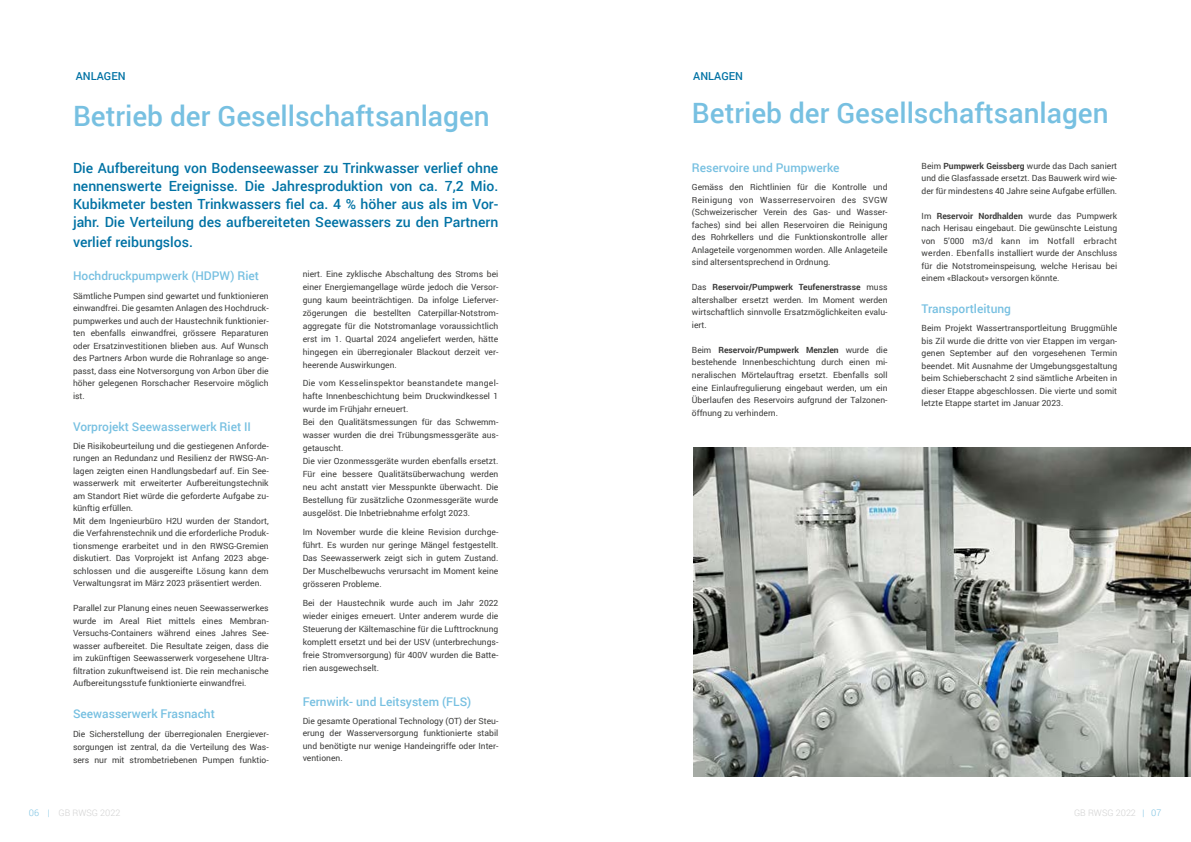
<style>
.page{position:relative;width:1191px;height:842px;background:#fff}
.page>*{position:absolute;margin:0;border:0;box-sizing:border-box;transform-origin:0 0}
.t1{font:500 28px "Roboto";color:#77c0e1}
.t2{font:500 14px/18px "Roboto";color:#0072a4;text-align:justify}
.t3{font:500 12px "Roboto";color:#77c0e1}
.t4{font:500 11px "Roboto";color:#0072a4}
.t5{font:300 9px "Roboto";color:#d0d0d0}
.t6{font:8.5px/12.5px "Roboto";color:#3c3c3b;text-align:justify}
.s1{font-weight:700}
.s2{color:#77c0e1}
</style>
<div class="page">
<img style="left:693px;top:448px;width:498px;height:329px">
<p class="t4" style="left:76px;top:68px;width:51px">ANLAGEN</p>
<h1 class="t1" style="left:73px;top:96px;width:418px">Betrieb der Gesellschaftsanlagen</h1>
<p class="t2" style="left:73px;top:158px;width:427px">Die Aufbereitung von Bodenseewasser zu Trinkwasser verlief ohne nennenswerte Ereignisse. Die Jahresproduktion von ca. 7,2 Mio.<br>Kubikmeter besten Trinkwassers fiel ca. 4 % höher aus als im Vor&shy;jahr. Die Verteilung des aufbereiteten Seewassers zu den Partnern</p>
<h2 class="t2" style="left:73px;top:232px;width:121px">verlief reibungslos.</h2>
<h3 class="t3" style="left:73px;top:268px;width:187px">Hochdruckpumpwerk (HDPW) Riet</h3>
<p class="t6" style="left:73px;top:289px;width:197px">Sämtliche Pumpen sind gewartet und funktionieren einwandfrei. Die gesamten Anlagen des Hochdruck&shy;pumpwerkes und auch der Haustechnik funktionier&shy;ten ebenfalls einwandfrei, grössere Reparaturen oder Ersatzinvestitionen blieben aus. Auf Wunsch des Partners Arbon wurde die Rohranlage so ange&shy;passt, dass eine Notversorgung von Arbon über die höher gelegenen Rorschacher Reservoire möglich ist.</p>
<h3 class="t3" style="left:73px;top:418px;width:180px">Vorprojekt Seewasserwerk Riet II</h3>
<p class="t6" style="left:73px;top:439px;width:197px;text-align:left">Die Risikobeurteilung und die gestiegenen Anforde&shy;rungen an Redundanz und Resilienz der RWSG-An&shy;lagen zeigten einen Handlungsbedarf auf. Ein See&shy;wasserwerk mit erweiterter Aufbereitungstechnik am Standort Riet würde die geforderte Aufgabe zu&shy;künftig erfüllen.<br>Mit dem Ingenieurbüro H2U wurden der Standort, die Verfahrenstechnik und die erforderliche Produk&shy;tionsmenge erarbeitet und in den RWSG-Gremien diskutiert. Das Vorprojekt ist Anfang 2023 abge&shy;schlossen und die ausgereifte Lösung kann dem Verwaltungsrat im März 2023 präsentiert werden.</p>
<p class="t6" style="left:73px;top:602px;width:197px">Parallel zur Planung eines neuen Seewasserwerkes wurde im Areal Riet mittels eines Membran-Versuchs-Containers während eines Jahres See&shy;wasser aufbereitet. Die Resultate zeigen, dass die im zukünftigen Seewasserwerk vorgesehene Ultra&shy;filtration zukunftweisend ist. Die rein mechanische Aufbereitungsstufe funktionierte einwandfrei.</p>
<h3 class="t3" style="left:73px;top:706px;width:143px">Seewasserwerk Frasnacht</h3>
<p class="t6" style="left:73px;top:727px;width:197px;line-height:13px">Die Sicherstellung der überregionalen Energiever&shy;sorgungen ist zentral, da die Verteilung des Was&shy;sers nur mit strombetriebenen Pumpen funktio-</p>
<p class="t6" style="left:303px;top:267px;width:197px;line-height:13px">niert. Eine zyklische Abschaltung des Stroms bei einer Energiemangellage würde jedoch die Versor&shy;gung kaum beeinträchtigen. Da infolge Lieferver&shy;zögerungen die bestellten Caterpillar-Notstrom&shy;aggregate für die Notstromanlage voraussichtlich erst im 1. Quartal 2024 angeliefert werden, hätte hingegen ein überregionaler Blackout derzeit ver&shy;heerende Auswirkungen.</p>
<p class="t6" style="left:303px;top:377px;width:197px;line-height:13px;text-align:left">Die vom Kesselinspektor beanstandete mangel&shy;hafte Innenbeschichtung beim Druckwindkessel 1 wurde im Frühjahr erneuert.<br>Bei den Qualitätsmessungen für das Schwemm&shy;wasser wurden die drei Trübungsmessgeräte aus&shy;getauscht.<br>Die vier Ozonmessgeräte wurden ebenfalls ersetzt.<br>Für eine bessere Qualitätsüberwachung werden neu acht anstatt vier Messpunkte überwacht. Die Bestellung für zusätzliche Ozonmessgeräte wurde ausgelöst. Die Inbetriebnahme erfolgt 2023.</p>
<p class="t6" style="left:303px;top:525px;width:197px;line-height:13px">Im November wurde die kleine Revision durchge&shy;führt. Es wurden nur geringe Mängel festgestellt.<br>Das Seewasserwerk zeigt sich in gutem Zustand.<br>Der Muschelbewuchs verursacht im Moment keine grösseren Probleme.</p>
<p class="t6" style="left:303px;top:596px;width:197px;line-height:13px">Bei der Haustechnik wurde auch im Jahr 2022 wieder einiges erneuert. Unter anderem wurde die Steuerung der Kältemaschine für die Lufttrocknung komplett ersetzt und bei der USV (unterbrechungs&shy;freie Stromversorgung) für 400V wurden die Batte&shy;rien ausgewechselt.</p>
<h3 class="t3" style="left:303px;top:693px;width:170px">Fernwirk- und Leitsystem (FLS)</h3>
<p class="t6" style="left:303px;top:714px;width:197px">Die gesamte Operational Technology (OT) der Steu&shy;erung der Wasserversorgung funktionierte stabil und benötigte nur wenige Handeingriffe oder Inter&shy;ventionen.</p>
<p class="t4" style="left:693px;top:68px;width:51px">ANLAGEN</p>
<h1 class="t1" style="left:692px;top:93px;width:418px">Betrieb der Gesellschaftsanlagen</h1>
<h3 class="t3" style="left:692px;top:160px;width:149px">Reservoire und Pumpwerke</h3>
<p class="t6" style="left:692px;top:181px;width:197px">Gemäss den Richtlinien für die Kontrolle und Reinigung von Wasserreservoiren des SVGW (Schweizerischer Verein des Gas- und Wasser&shy;faches) sind bei allen Reservoiren die Reinigung des Rohrkellers und die Funktionskontrolle aller Anlageteile vorgenommen worden. Alle Anlageteile sind altersentsprechend in Ordnung.</p>
<p class="t6" style="left:692px;top:281px;width:197px">Das <span class="s1">Reservoir/Pumpwerk Teufenerstrasse</span> muss altershalber ersetzt werden. Im Moment werden wirtschaftlich sinnvolle Ersatzmöglichkeiten evalu&shy;iert.</p>
<p class="t6" style="left:692px;top:343px;width:197px">Beim <span class="s1">Reservoir/Pumpwerk Menzlen</span> wurde die bestehende Innenbeschichtung durch einen mi&shy;neralischen Mörtelauftrag ersetzt. Ebenfalls soll eine Einlaufregulierung eingebaut werden, um ein Überlaufen des Reservoirs aufgrund der Talzonen&shy;öffnung zu verhindern.</p>
<p class="t6" style="left:921px;top:159px;width:197px">Beim <span class="s1">Pumpwerk Geissberg</span> wurde das Dach saniert und die Glasfassade ersetzt. Das Bauwerk wird wie&shy;der für mindestens 40 Jahre seine Aufgabe erfüllen.</p>
<p class="t6" style="left:921px;top:209px;width:197px">Im <span class="s1">Reservoir Nordhalden</span> wurde das Pumpwerk nach Herisau eingebaut. Die gewünschte Leistung von 5’000 m3/d kann im Notfall erbracht werden. Ebenfalls installiert wurde der Anschluss für die Notstromeinspeisung, welche Herisau bei einem «Blackout» versorgen könnte.</p>
<h3 class="t3" style="left:921px;top:300px;width:91px">Transportleitung</h3>
<p class="t6" style="left:921px;top:322px;width:197px">Beim Projekt Wassertransportleitung Bruggmühle bis Zil wurde die dritte von vier Etappen im vergan&shy;genen September auf den vorgesehenen Termin beendet. Mit Ausnahme der Umgebungsgestaltung beim Schieberschacht 2 sind sämtliche Arbeiten in dieser Etappe abgeschlossen. Die vierte und somit letzte Etappe startet im Januar 2023.</p>
<p class="t5" style="left:29px;top:806px;width:93px"><span class="s2">06 |</span> GB RWSG 2022</p>
<p class="t5" style="left:1074px;top:806px;width:89px">GB RWSG 2022 <span class="s2">| 07</span></p>
</div>
